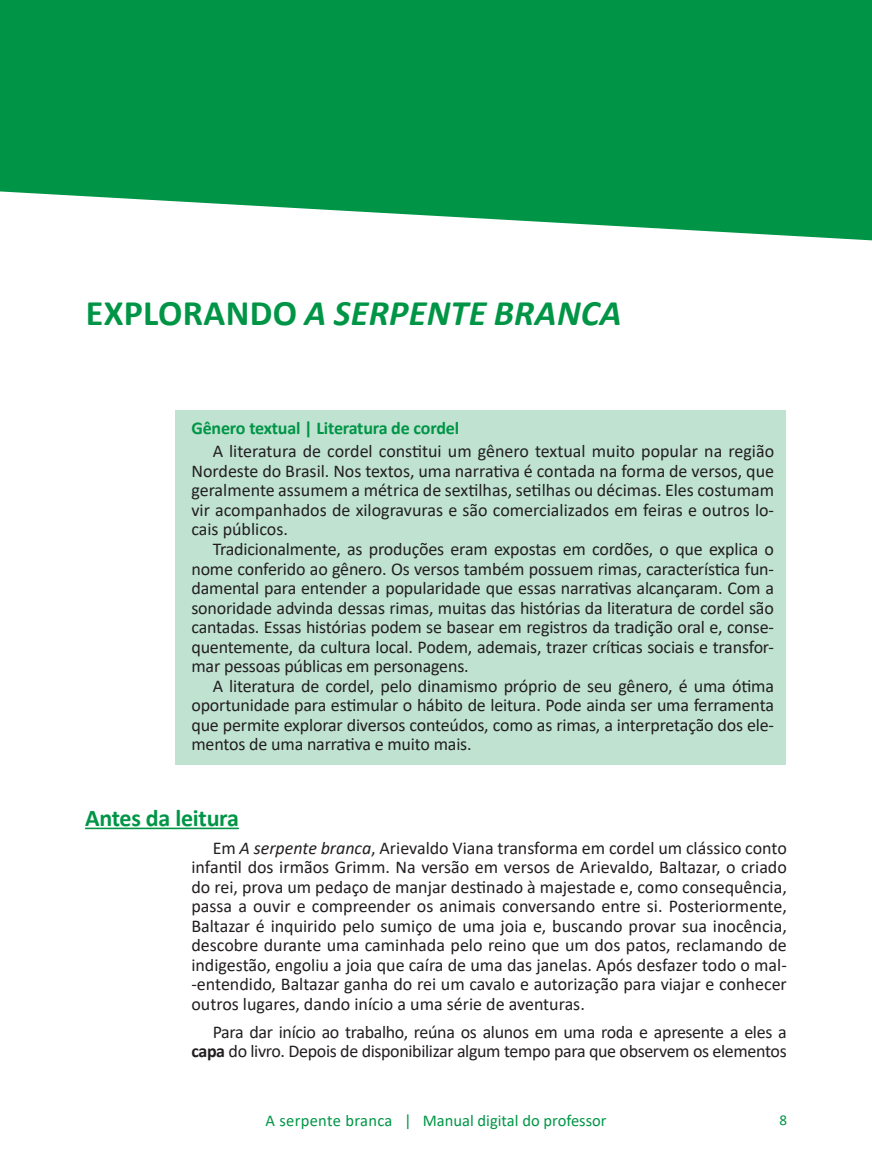
<style>
.page{position:relative;width:872px;height:1170px;background:#fff}
.page>*{position:absolute;margin:0;border:0;box-sizing:border-box;transform-origin:0 0}
.t1{font:italic 700 36px "Calibri";letter-spacing:.01em;color:#009546}
.t2{font:700 24px "Calibri";letter-spacing:-.01em;color:#009546}
.t3{font:18px/19.5px "Calibri";letter-spacing:-.01em;color:#231f20;text-align:justify}
.t4{font:700 18px "Calibri";letter-spacing:-.01em;color:#009546}
.t5{font:16.5px "Calibri";color:#009546}
.t6{font:15px "Calibri";color:#009546}
.s1{font-style:normal}
.s2{font-style:italic}
.s3{font-weight:700}
</style>
<div class="page">
<div style="left:175px;top:409px;width:610px;height:355px;background:#bfe2d1"></div>
<hr style="left:85px;top:827px;width:154px;height:2px;background:#009546">
<svg style="left:0;top:0;width:872px;height:240px;background:#199f58"></svg>
<h1 class="t1" style="left:86px;top:287px;width:537px"><span class="s1">EXPLORANDO</span> A SERPENTE BRANCA</h1>
<p class="t4" style="left:191px;top:415px;width:269px">Gênero textual | Literatura de cordel</p>
<p class="t3" style="left:191px;top:441px;width:584px;text-indent:21px">A literatura de cordel constitui um gênero textual muito popular na região Nordeste do Brasil. Nos textos, uma narrativa é contada na forma de versos, que geralmente assumem a métrica de sextilhas, setilhas ou décimas. Eles costumam vir acompanhados de xilogravuras e são comercializados em feiras e outros lo&shy;cais públicos.</p>
<p class="t3" style="left:191px;top:538px;width:584px;text-indent:21px">Tradicionalmente, as produções eram expostas em cordões, o que explica o nome conferido ao gênero. Os versos também possuem rimas, característica fun&shy;damental para entender a popularidade que essas narrativas alcançaram. Com a sonoridade advinda dessas rimas, muitas das histórias da literatura de cordel são cantadas. Essas histórias podem se basear em registros da tradição oral e, conse&shy;quentemente, da cultura local. Podem, ademais, trazer críticas sociais e transfor&shy;mar pessoas públicas em personagens.</p>
<p class="t3" style="left:191px;top:675px;width:584px;text-indent:21px">A literatura de cordel, pelo dinamismo próprio de seu gênero, é uma ótima oportunidade para estimular o hábito de leitura. Pode ainda ser uma ferramenta que permite explorar diversos conteúdos, como as rimas, a interpretação dos ele&shy;mentos de uma narrativa e muito mais.</p>
<h2 class="t2" style="left:85px;top:800px;width:155px">Antes da leitura</h2>
<p class="t3" style="left:191px;top:837px;width:597px;text-indent:21px">Em <span class="s2">A serpente branca</span>, Arievaldo Viana transforma em cordel um clássico conto infantil dos irmãos Grimm. Na versão em versos de Arievaldo, Baltazar, o criado do rei, prova um pedaço de manjar destinado à majestade e, como consequência, passa a ouvir e compreender os animais conversando entre si. Posteriormente, Baltazar é inquirido pelo sumiço de uma joia e, buscando provar sua inocência, descobre durante uma caminhada pelo reino que um dos patos, reclamando de indigestão, engoliu a joia que caíra de uma das janelas. Após desfazer todo o mal--entendido, Baltazar ganha do rei um cavalo e autorização para viajar e conhecer outros lugares, dando início a uma série de aventuras.</p>
<p class="t3" style="left:191px;top:1021px;width:597px;text-align:right">Para dar início ao trabalho, reúna os alunos em uma roda e apresente a eles a <span class="s3">capa</span> do livro. Depois de disponibilizar algum tempo para que observem os elementos</p>
<p class="t5" style="left:265px;top:1108px;width:343px">A serpente branca | Manual digital do professor</p>
<p class="t6" style="left:779px;top:1109px;width:9px">8</p>
</div>
